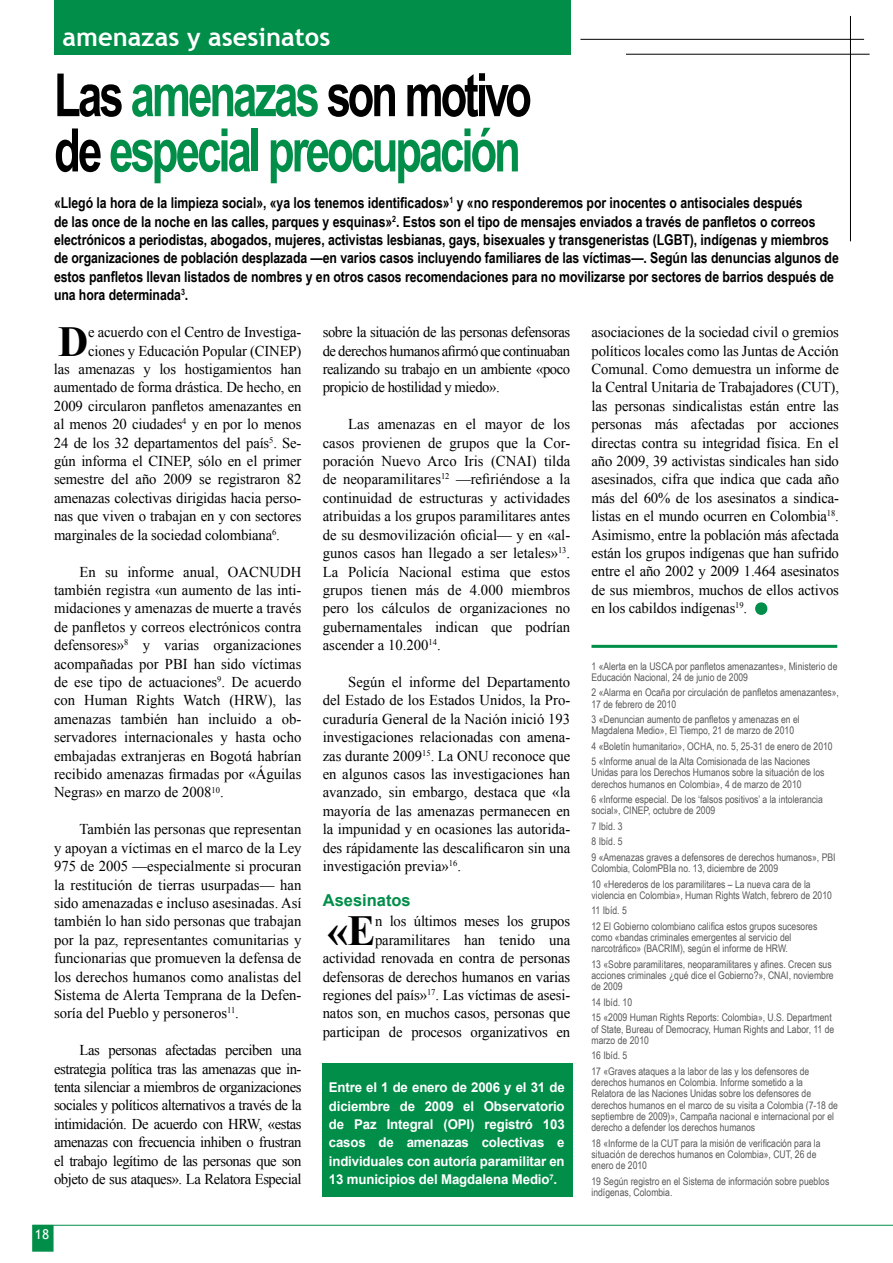
<style>
.page{position:relative;width:893px;height:1263px;background:#fff}
.page>*{position:absolute;margin:0;border:0;box-sizing:border-box;transform-origin:0 0}
.t1{font:700 60px/55.2px "Arial Narrow";letter-spacing:-.06em;color:#008e49;scale:.89 1}
.t2{font:700 42.75px "Times New Roman";color:#000}
.t3{font:700 25.5px "Trebuchet MS";color:#fff}
.t4{font:700 16.5px "Arial";color:#008e49}
.t5{font:15px/18.5px "Times New Roman";letter-spacing:-.01em;color:#000;text-align:justify}
.t6{font:700 15px/18.5px "Arial Narrow";letter-spacing:-.005em;color:#000}
.t7{font:700 13.5px/18.5px "Arial";letter-spacing:-.01em;color:#fff;text-align:justify}
.t8{font:13.5px "Trebuchet MS";color:#fff}
.t9{font:10.5px/11.2px "Arial Narrow";color:#58585a}
.s1{color:#000}
</style>
<div class="page">
<div style="left:32px;top:1225px;width:22px;height:27px;background:#008e49;border:2px solid #008e49"></div>
<hr style="left:580px;top:39px;width:284px;height:1px;background:#000">
<hr style="left:850px;top:16px;width:1px;height:225px;background:#000">
<hr style="left:626px;top:54px;width:244px;height:1px;background:#000">
<hr style="left:32px;top:1225px;width:861px;height:1px;background:#008e49">
<div style="left:323px;top:1063px;width:250px;height:134px;background:#008e49"></div>
<div style="left:54px;top:0;width:516px;height:54px;background:#008e49"></div>
<hr style="left:591px;top:645px;width:246px;height:3px;background:#008e49">
<h3 class="t3" style="left:63px;top:21px;width:269px">amenazas y asesinatos</h3>
<h1 class="t1" style="left:54px;top:65px;width:538px"><span class="s1">Las</span> amenazas <span class="s1">son motivo de</span> especial preocupación</h1>
<p class="t6" style="left:54px;top:193px;width:786px">«Llegó la hora de la limpieza social», «ya los tenemos identificados»<sup>1</sup> y «no responderemos por inocentes o antisociales después<br>de las once de la noche en las calles, parques y esquinas»<sup>2</sup>. Estos son el tipo de mensajes enviados a través de panfletos o correos electrónicos a periodistas, abogados, mujeres, activistas lesbianas, gays, bisexuales y transgeneristas (LGBT), indígenas y miembros de organizaciones de población desplazada —en varios casos incluyendo familiares de las víctimas—. Según las denuncias algunos de estos panfletos llevan listados de nombres y en otros casos recomendaciones para no movilizarse por sectores de barrios después de una hora determinada<sup>3</sup>.</p>
<h2 class="t2" style="left:58px;top:312px;width:32px">D</h2>
<p class="t5" style="left:88px;top:323px;width:215px">e acuerdo con el Centro de Investiga-</p>
<p class="t5" style="left:88px;top:341px;width:215px">ciones y Educación Popular (CINEP)</p>
<p class="t5" style="left:54px;top:359px;width:249px">las amenazas y los hostigamientos han</p>
<p class="t5" style="left:54px;top:378px;width:249px">aumentado de forma drástica. De hecho, en</p>
<p class="t5" style="left:54px;top:396px;width:249px">2009 circularon panfletos amenazantes en</p>
<p class="t5" style="left:54px;top:415px;width:249px">al menos 20 ciudades<sup>4</sup> y en por lo menos</p>
<p class="t5" style="left:54px;top:433px;width:249px">24 de los 32 departamentos del país<sup>5</sup>. Se-</p>
<p class="t5" style="left:54px;top:451px;width:249px">gún informa el CINEP, sólo en el primer</p>
<p class="t5" style="left:54px;top:470px;width:249px">semestre del año 2009 se registraron 82</p>
<p class="t5" style="left:54px;top:488px;width:249px">amenazas colectivas dirigidas hacia perso-</p>
<p class="t5" style="left:54px;top:507px;width:249px">nas que viven o trabajan en y con sectores</p>
<p class="t5" style="left:54px;top:525px;width:227px">marginales de la sociedad colombiana<sup>6</sup>.</p>
<p class="t5" style="left:54px;top:562px;width:249px;text-indent:26px">En su informe anual, OACNUDH también registra «un aumento de las inti&shy;midaciones y amenazas de muerte a través de panfletos y correos electrónicos contra defensores»<sup>8</sup> y varias organizaciones acompañadas por PBI han sido víctimas de ese tipo de actuaciones<sup>9</sup>. De acuerdo con Human Rights Watch (HRW), las amenazas también han incluido a ob&shy;servadores internacionales y hasta ocho embajadas extranjeras en Bogotá habrían recibido amenazas firmadas por «Águilas Negras» en marzo de 2008<sup>10</sup>.</p>
<p class="t5" style="left:54px;top:820px;width:249px;text-indent:26px">También las personas que representan y apoyan a víctimas en el marco de la Ley 975 de 2005 —especialmente si procuran la restitución de tierras usurpadas— han sido amenazadas e incluso asesinadas. Así también lo han sido personas que trabajan por la paz, representantes comunitarias y funcionarias que promueven la defensa de los derechos humanos como analistas del Sistema de Alerta Temprana de la Defen&shy;soría del Pueblo y personeros<sup>11</sup>.</p>
<p class="t5" style="left:54px;top:1041px;width:249px;text-indent:26px">Las personas afectadas perciben una estrategia política tras las amenazas que in&shy;tenta silenciar a miembros de organizaciones sociales y políticos alternativos a través de la intimidación. De acuerdo con HRW, «estas amenazas con frecuencia inhiben o frustran el trabajo legítimo de las personas que son objeto de sus ataques». La Relatora Especial</p>
<p class="t8" style="left:35px;top:1227px;width:16px">18</p>
<p class="t5" style="left:323px;top:323px;width:249px">sobre la situación de las personas defensoras de derechos humanos afirmó que continuaban realizando su trabajo en un ambiente «poco propicio de hostilidad y miedo».</p>
<p class="t5" style="left:323px;top:415px;width:249px;text-indent:26px">Las amenazas en el mayor de los casos provienen de grupos que la Cor&shy;poración Nuevo Arco Iris (CNAI) tilda de neoparamilitares<sup>12</sup> —refiriéndose a la continuidad de estructuras y actividades atribuidas a los grupos paramilitares antes de su desmovilización oficial— y en «al&shy;gunos casos han llegado a ser letales»<sup>13</sup>.<br>La Policía Nacional estima que estos grupos tienen más de 4.000 miembros pero los cálculos de organizaciones no gubernamentales indican que podrían ascender a 10.200<sup>14</sup>.</p>
<p class="t5" style="left:323px;top:672px;width:249px;text-indent:26px">Según el informe del Departamento del Estado de los Estados Unidos, la Pro&shy;curaduría General de la Nación inició 193 investigaciones relacionadas con amena&shy;zas durante 2009<sup>15</sup>. La ONU reconoce que en algunos casos las investigaciones han avanzado, sin embargo, destaca que «la mayoría de las amenazas permanecen en la impunidad y en ocasiones las autorida&shy;des rápidamente las descalificaron sin una investigación previa»<sup>16</sup>.</p>
<p class="t4" style="left:323px;top:890px;width:90px">Asesinatos</p>
<h2 class="t2" style="left:327px;top:901px;width:50px">«E</h2>
<p class="t5" style="left:323px;top:912px;width:249px;text-align:right">n los últimos meses los grupos paramilitares han tenido una actividad renovada en contra de personas defensoras de derechos humanos en varias regiones del país»<sup>17</sup>. Las víctimas de asesi&shy;natos son, en muchos casos, personas que participan de procesos organizativos en</p>
<p class="t7" style="left:329px;top:1078px;width:237px">Entre el 1 de enero de 2006 y el 31 de diciembre de 2009 el Observatorio de Paz Integral (OPI) registró 103 casos de amenazas colectivas e individuales con autoría paramilitar en 13 municipios del Magdalena Medio<sup>7</sup>.</p>
<p class="t5" style="left:591px;top:323px;width:249px">asociaciones de la sociedad civil o gremios políticos locales como las Juntas de Acción Comunal. Como demuestra un informe de la Central Unitaria de Trabajadores (CUT), las personas sindicalistas están entre las personas más afectadas por acciones directas contra su integridad física. En el año 2009, 39 activistas sindicales han sido asesinados, cifra que indica que cada año más del 60% de los asesinatos a sindica&shy;listas en el mundo ocurren en Colombia<sup>18</sup>.<br>Asimismo, entre la población más afectada están los grupos indígenas que han sufrido entre el año 2002 y 2009 1.464 asesinatos de sus miembros, muchos de ellos activos en los cabildos indígenas<sup>19</sup>.</p>
<p class="t9" style="left:591px;top:660px;width:248px">1 «Alerta en la USCA por panfletos amenazantes», Ministerio de<br>Educación Nacional, 24 de junio de 2009</p>
<p class="t9" style="left:591px;top:686px;width:249px">2 «Alarma en Ocaña por circulación de panfletos amenazantes»,<br>17 de febrero de 2010</p>
<p class="t9" style="left:591px;top:713px;width:210px">3 «Denuncian aumento de panfletos y amenazas en el<br>Magdalena Medio», El Tiempo, 21 de marzo de 2010</p>
<p class="t9" style="left:591px;top:738px;width:243px;line-height:15.5px">4 «Boletín humanitario», OCHA, no. 5, 25-31 de enero de 2010<br>5 «Informe anual de la Alta Comisionada de las Naciones</p>
<p class="t9" style="left:591px;top:767px;width:235px">Unidas para los Derechos Humanos sobre la situación de los derechos humanos en Colombia», 4 de marzo de 2010</p>
<p class="t9" style="left:591px;top:793px;width:233px">6 «Informe especial. De los ‘falsos positivos’ a la intolerancia social», CINEP, octubre de 2009</p>
<p class="t9" style="left:591px;top:818px;width:246px;line-height:15.5px">7 Ibíd. 3<br>8 Ibíd. 5<br>9 «Amenazas graves a defensores de derechos humanos», PBI</p>
<p class="t9" style="left:591px;top:860px;width:221px;line-height:15.5px">Colombia, ColomPBIa no. 13, diciembre de 2009<br>10 «Herederos de los paramilitares – La nueva cara de la</p>
<p class="t9" style="left:591px;top:887px;width:242px;line-height:15.5px">violencia en Colombia», Human Rights Watch, febrero de 2010<br>11 Ibíd. 5<br>12 El Gobierno colombiano califica estos grupos sucesores</p>
<p class="t9" style="left:591px;top:931px;width:202px">como «bandas criminales emergentes al servicio del narcotráfico» (BACRIM), según el informe de HRW.</p>
<p class="t9" style="left:591px;top:958px;width:244px">13 «Sobre paramilitares, neoparamilitares y afines. Crecen sus acciones criminales ¿qué dice el Gobierno?», CNAI, noviembre de 2009</p>
<p class="t9" style="left:591px;top:994px;width:242px;line-height:15.5px">14 Ibíd. 10<br>15 «2009 Human Rights Reports: Colombia», U.S. Department</p>
<p class="t9" style="left:591px;top:1023px;width:244px">of State, Bureau of Democracy, Human Rights and Labor, 11 de marzo de 2010</p>
<p class="t9" style="left:591px;top:1048px;width:219px;line-height:15.5px">16 Ibíd. 5<br>17 «Graves ataques a la labor de las y los defensores de</p>
<p class="t9" style="left:591px;top:1076px;width:248px">derechos humanos en Colombia. Informe sometido a la Relatora de las Naciones Unidas sobre los defensores de derechos humanos en el marco de su visita a Colombia (7-18 de septiembre de 2009)», Campaña nacional e internacional por el derecho a defender los derechos humanos</p>
<p class="t9" style="left:591px;top:1137px;width:231px">18 «Informe de la CUT para la misión de verificación para la situación de derechos humanos en Colombia», CUT, 26 de enero de 2010</p>
<p class="t9" style="left:591px;top:1175px;width:239px">19 Según registro en el Sistema de información sobre pueblos indígenas, Colombia.</p>
</div>
